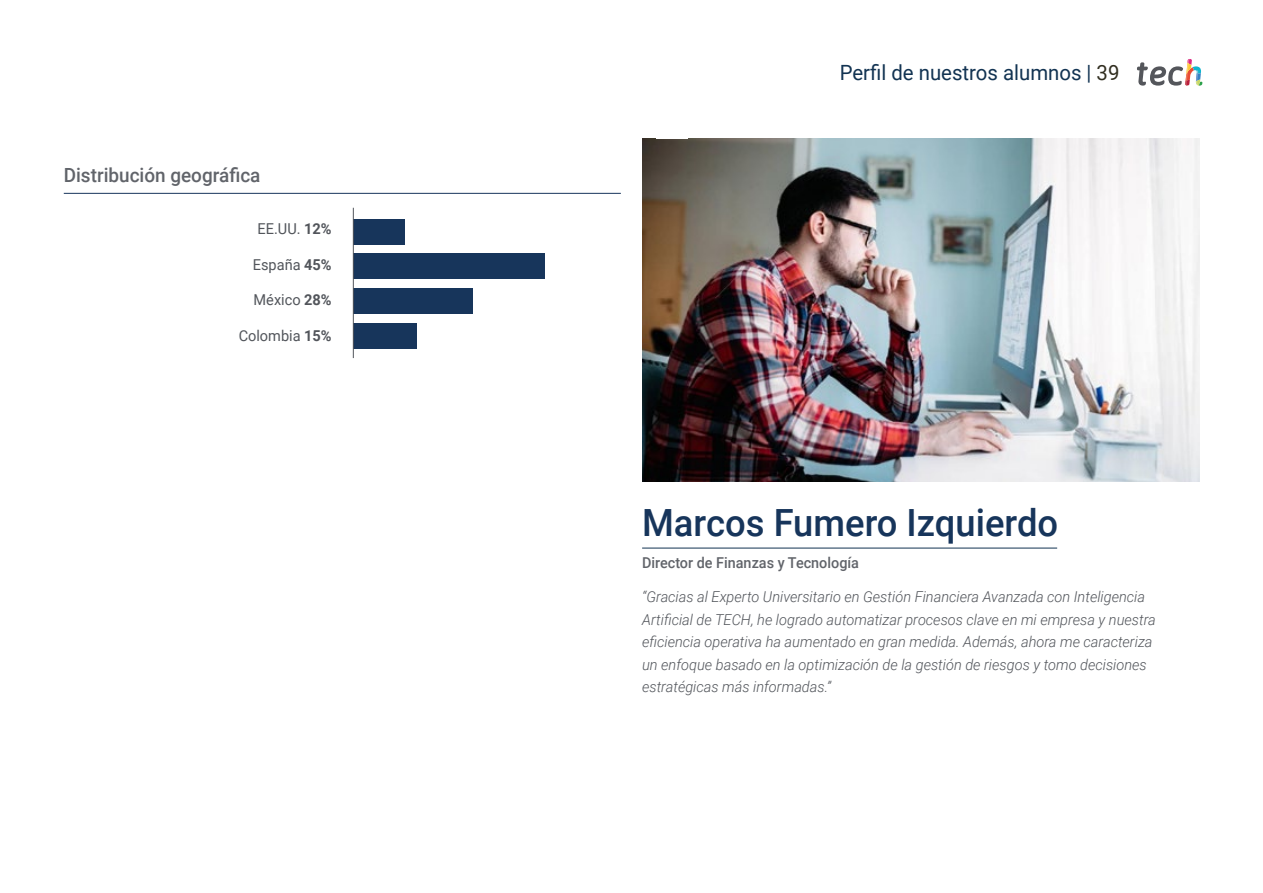
<style>
.page{position:relative;width:1263px;height:893px;background:#fff}
.page>*{position:absolute;margin:0;border:0;box-sizing:border-box;transform-origin:0 0}
.t1{font:500 37.5px "Roboto";color:#17355b}
.t2{font:21px "Roboto";color:#123352}
.t3{font:500 19.5px "Roboto";color:#61646a}
.t4{font:italic 300 15px/22.5px "Roboto";color:#52555b}
.t5{font:15px "Roboto";color:#52555b}
.t6{font:500 15px "Roboto";color:#61646a;scale:.96 1}
.s1{font-weight:700}
.s2{color:#312e20}
</style>
<div class="page">
<hr style="left:642px;top:548px;width:415px;height:1px;background:#123352">
<img style="left:642px;top:138px;width:557px;height:343px">
<hr style="left:64px;top:193px;width:557px;height:1px;background:#17355b">
<div style="left:353px;top:219px;width:51px;height:25px;background:#17355b"></div>
<div style="left:353px;top:254px;width:192px;height:25px;background:#17355b"></div>
<div style="left:353px;top:288px;width:119px;height:26px;background:#17355b"></div>
<div style="left:353px;top:323px;width:64px;height:26px;background:#17355b"></div>
<hr style="left:353px;top:208px;width:1px;height:150px;background:#52555b">
<svg style="left:1137px;top:59px;width:65px;height:27px"></svg>
<h3 class="t3" style="left:64px;top:161px;width:198px">Distribución geográfica</h3>
<p class="t5" style="left:258px;top:218px;width:76px">EE.UU. <span class="s1">12%</span></p>
<p class="t5" style="left:253px;top:254px;width:80px">España <span class="s1">45%</span></p>
<p class="t5" style="left:254px;top:289px;width:80px">México <span class="s1">28%</span></p>
<p class="t5" style="left:239px;top:325px;width:95px">Colombia <span class="s1">15%</span></p>
<h2 class="t2" style="left:840px;top:57px;width:281px">Perfil de nuestros alumnos | <span class="s2">39</span></h2>
<h1 class="t1" style="left:642px;top:496px;width:418px">Marcos Fumero Izquierdo</h1>
<p class="t6" style="left:642px;top:552px;width:227px">Director de Finanzas y Tecnología</p>
<p class="t4" style="left:642px;top:585px;width:515px">“Gracias al Experto Universitario en Gestión Financiera Avanzada con Inteligencia Artificial de TECH, he logrado automatizar procesos clave en mi empresa y nuestra eficiencia operativa ha aumentado en gran medida. Además, ahora me caracteriza un enfoque basado en la optimización de la gestión de riesgos y tomo decisiones estratégicas más informadas.”</p>
</div>
